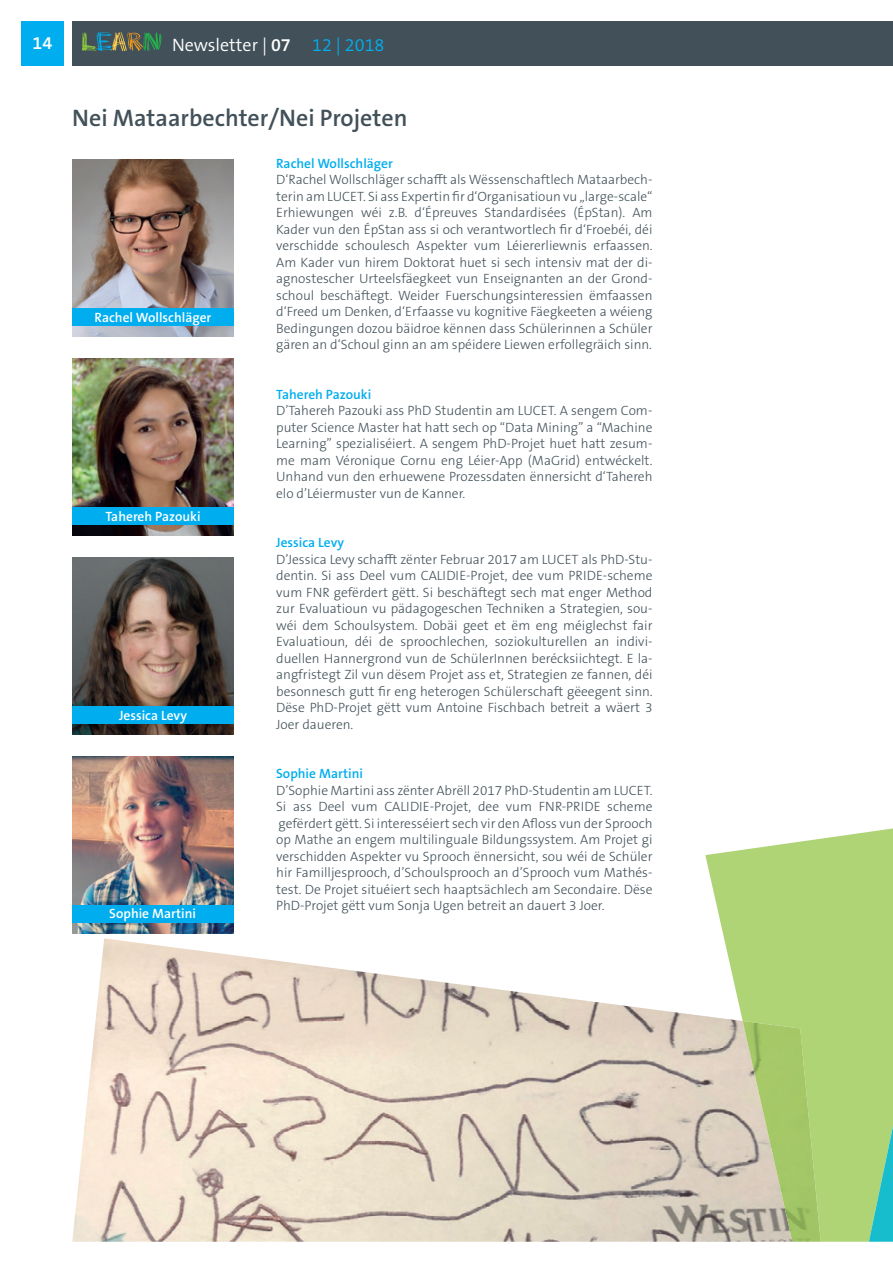
<style>
.page{position:relative;width:893px;height:1263px;background:#fff}
.page>*{position:absolute;margin:0;border:0;box-sizing:border-box;transform-origin:0 0}
.t1{font:600 24px "The Sans B W6";color:#425159}
.t2{font:300 18px "The Sans B W4";color:#fff}
.t3{font:600 18px "The Sans B W6";color:#fff}
.t4{font:300 13.5px/16.5px "The Sans B W3";color:#425159;text-align:justify}
.t5{font:600 13.5px "The Sans B W6";color:#fff}
.t6{font:600 13.5px "The Sans B W6";color:#00aeef}
.s1{font-family:"The Sans B W6";font-weight:600}
.s2{color:#00aeef}
</style>
<div class="page">
<div style="left:72px;top:21px;width:821px;height:45px;background:#425159"></div>
<div style="left:21px;top:21px;width:43px;height:45px;background:#00aeef"></div>
<svg style="left:82px;top:32px;width:79px;height:19px"></svg>
<img style="left:72px;top:938px;width:633px;height:304px">
<svg style="left:705px;top:828px;width:188px;height:414px;background:#bad58d"></svg>
<img style="left:743px;top:1021px;width:78px;height:221px">
<svg style="left:869px;top:1126px;width:24px;height:116px;background:#63c8a2"></svg>
<img style="left:72px;top:159px;width:161px;height:178px">
<div style="left:72px;top:309px;width:161px;height:17px;background:#00aeef"></div>
<img style="left:72px;top:358px;width:161px;height:178px">
<div style="left:72px;top:507px;width:161px;height:17px;background:#00aeef"></div>
<img style="left:72px;top:557px;width:161px;height:178px">
<div style="left:72px;top:706px;width:161px;height:17px;background:#00aeef"></div>
<img style="left:72px;top:756px;width:161px;height:178px">
<div style="left:72px;top:905px;width:161px;height:17px;background:#00aeef"></div>
<h2 class="t3" style="left:33px;top:31px;width:21px">14</h2>
<h2 class="t2" style="left:172px;top:33px;width:214px">Newsletter | <span class="s1">07</span> <span class="s2">12 | 2018</span></h2>
<h1 class="t1" style="left:72px;top:103px;width:337px">Nei Mataarbechter/Nei Projeten</h1>
<p class="t5" style="left:95px;top:309px;width:118px">Rachel Wollschläger</p>
<p class="t5" style="left:105px;top:508px;width:97px">Tahereh Pazouki</p>
<p class="t5" style="left:119px;top:706px;width:69px">Jessica Levy</p>
<p class="t5" style="left:109px;top:905px;width:88px">Sophie Martini</p>
<p class="t6" style="left:276px;top:154px;width:118px">Rachel Wollschläger</p>
<p class="t4" style="left:276px;top:171px;width:378px">D‘Rachel Wollschläger schafft als Wëssenschaftlech Mataarbech&shy;terin am LUCET. Si ass Expertin fir d‘Organisatioun vu „large-scale“ Erhiewungen wéi z.B. d‘Épreuves Standardisées (ÉpStan). Am Kader vun den ÉpStan ass si och verantwortlech fir d‘Froebéi, déi verschidde schoulesch Aspekter vum Léiererliewnis erfaassen.<br>Am Kader vun hirem Doktorat huet si sech intensiv mat der di&shy;agnostescher Urteelsfäegkeet vun Enseignanten an der Grond&shy;schoul beschäftegt. Weider Fuerschungsinteressien ëmfaassen d‘Freed um Denken, d‘Erfaasse vu kognitive Fäegkeeten a wéieng Bedingungen dozou bäidroe kënnen dass Schülerinnen a Schüler gären an d‘Schoul ginn an am spéidere Liewen erfollegräich sinn.</p>
<p class="t6" style="left:276px;top:385px;width:97px">Tahereh Pazouki</p>
<p class="t4" style="left:276px;top:402px;width:378px">D’Tahereh Pazouki ass PhD Studentin am LUCET. A sengem Com&shy;puter Science Master hat hatt sech op “Data Mining” a “Machine Learning” spezialiséiert. A sengem PhD-Projet huet hatt zesum&shy;me mam Véronique Cornu eng Léier-App (MaGrid) entwéckelt.<br>Unhand vun den erhuewene Prozessdaten ënnersicht d‘Tahereh elo d’Léiermuster vun de Kanner.</p>
<p class="t6" style="left:276px;top:534px;width:69px">Jessica Levy</p>
<p class="t4" style="left:276px;top:551px;width:378px">D’Jessica Levy schafft zënter Februar 2017 am LUCET als PhD-Stu&shy;dentin. Si ass Deel vum CALIDIE-Projet, dee vum PRIDE-scheme vum FNR gefërdert gëtt. Si beschäftegt sech mat enger Method zur Evaluatioun vu pädagogeschen Techniken a Strategien, sou&shy;wéi dem Schoulsystem. Dobäi geet et ëm eng méiglechst fair Evaluatioun, déi de sproochlechen, soziokulturellen an indivi&shy;duellen Hannergrond vun de SchülerInnen berécksiichtegt. E la&shy;angfristegt Zil vun dësem Projet ass et, Strategien ze fannen, déi besonnesch gutt fir eng heterogen Schülerschaft gëeegent sinn.<br>Dëse PhD-Projet gëtt vum Antoine Fischbach betreit a wäert 3<br>Joer daueren.</p>
<p class="t6" style="left:276px;top:765px;width:88px">Sophie Martini</p>
<p class="t4" style="left:276px;top:782px;width:378px">D’Sophie Martini ass zënter Abrëll 2017 PhD-Studentin am LUCET.<br>Si ass Deel vum CALIDIE-Projet, dee vum FNR-PRIDE scheme gefërdert gëtt. Si interesséiert sech vir den Afloss vun der Sprooch op Mathe an engem multilinguale Bildungssystem. Am Projet gi verschidden Aspekter vu Sprooch ënnersicht, sou wéi de Schüler hir Familljesprooch, d’Schoulsprooch an d’Sprooch vum Mathés&shy;test. De Projet situéiert sech haaptsächlech am Secondaire. Dëse PhD-Projet gëtt vum Sonja Ugen betreit an dauert 3 Joer.</p>
</div>
